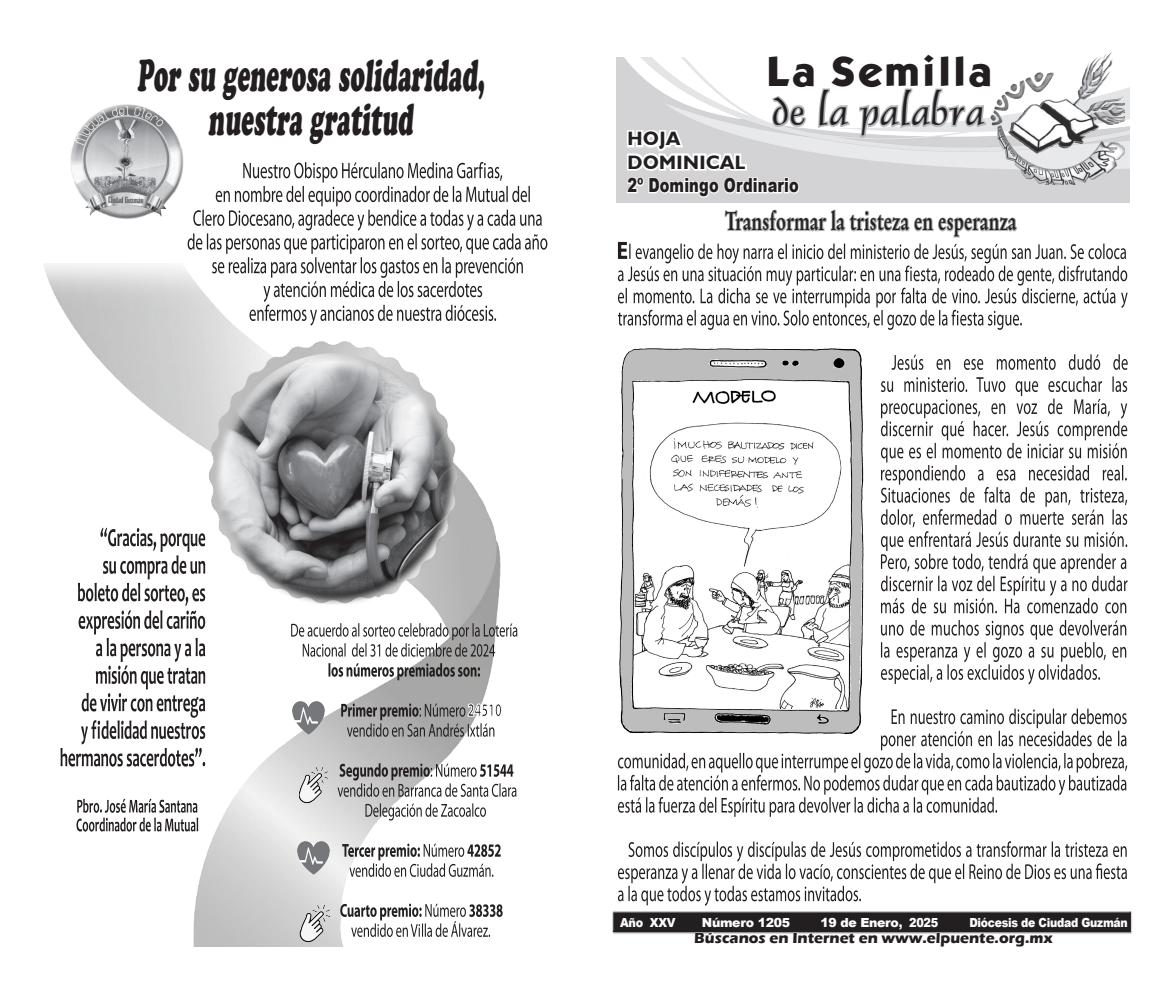
<style>
.page{position:relative;width:1170px;height:993px;background:#fff}
.page>*{position:absolute;margin:0;border:0;box-sizing:border-box;transform-origin:0 0}
._1_TEXTO_PUENTE{font:45px "Cooper Black Std";color:#231f20;scale:.5 1}
._1_TEXTO_PUENTE-2{font:37.75px "Dauphin Plain";letter-spacing:.025em;color:#231f20;scale:1.12 1}
._1_TEXTO_PUENTE-3{font:36.38px "Kabana Bold Plain";letter-spacing:.025em;color:#231f20;scale:1.04 1}
._1_TEXTO_PUENTE-4{font:700 25.38px "Original Garamond BT";letter-spacing:.01em;color:#231f20;scale:.71 1}
.t1{font:900 19.38px "Arial";letter-spacing:.01em;color:#231f20;scale:.75 1}
._1_TEXTO_PUENTE-5{font:700 19.38px "Humanist 521 BT";letter-spacing:.025em;color:#231f20}
._1_TEXTO_PUENTE-6{font:700 15px "Eras ITC";color:#231f20}
.t2{font:900 12.5px "Arial";letter-spacing:-.025em;color:#fff}
.t3{font:900 12.5px "Arial";letter-spacing:-.025em;color:#fff;scale:.87 1}
.t4{font:900 12.5px "Arial";letter-spacing:-.025em;color:#fff;scale:.9 1}
</style>
<div class="page">
<img style="left:44px;top:263px;width:474px;height:683px">
<svg style="left:291px;top:623px;width:226px;height:33px"></svg>
<svg style="left:328px;top:663px;width:152px;height:17px"></svg>
<svg style="left:341px;top:702px;width:161px;height:34px;background:#9c9b9b"></svg>
<svg style="left:337px;top:763px;width:179px;height:33px"></svg>
<svg style="left:365px;top:803px;width:121px;height:17px"></svg>
<svg style="left:342px;top:843px;width:158px;height:33px"></svg>
<svg style="left:340px;top:903px;width:162px;height:33px"></svg>
<svg style="left:891px;top:354px;width:236px;height:16px"></svg>
<svg style="left:880px;top:376px;width:247px;height:237px"></svg>
<svg style="left:880px;top:620px;width:246px;height:64px"></svg>
<svg style="left:618px;top:708px;width:509px;height:108px"></svg>
<svg style="left:618px;top:841px;width:508px;height:64px"></svg>
<img style="left:616px;top:58px;width:513px;height:144px">
<img style="left:612px;top:911px;width:520px;height:22px">
<svg style="left:816px;top:58px;width:169px;height:83px"></svg>
<svg style="left:625px;top:94px;width:183px;height:105px"></svg>
<img style="left:985px;top:52px;width:139px;height:133px">
<svg style="left:694px;top:932px;width:359px;height:2px"></svg>
<svg style="left:618px;top:209px;width:509px;height:121px"></svg>
<img style="left:618px;top:348px;width:248px;height:387px">
<svg style="left:188px;top:162px;width:359px;height:163px"></svg>
<svg style="left:60px;top:527px;width:145px;height:239px"></svg>
<svg style="left:76px;top:798px;width:122px;height:33px"></svg>
<img style="left:299px;top:764px;width:32px;height:40px">
<img style="left:299px;top:902px;width:33px;height:41px">
<img style="left:131px;top:356px;width:387px;height:248px">
<div style="left:204px;top:355px;width:237px;height:186px;background:#fff;opacity:.75"></div>
<div style="left:224px;top:399px;width:241px;height:206px;background:#231f20;opacity:.75"></div>
<img style="left:292px;top:700px;width:33px;height:34px">
<img style="left:296px;top:839px;width:34px;height:35px">
<div style="left:68px;top:102px;width:110px;height:116px;background:#fff;opacity:.75"></div>
<div style="left:72px;top:123px;width:113px;height:98px;background:#231f20;opacity:.5"></div>
<p class="_1_TEXTO_PUENTE" style="left:137px;top:48px;width:706px">Por su generosa solidaridad,</p>
<p class="_1_TEXTO_PUENTE" style="left:208px;top:92px;width:420px">nuestra gratitud</p>
<p class="_1_TEXTO_PUENTE-3" style="left:766px;top:45px;width:218px">La Semilla</p>
<p class="_1_TEXTO_PUENTE-2" style="left:772px;top:89px;width:190px">de la palabra</p>
<p class="_1_TEXTO_PUENTE-5" style="left:627px;top:127px;width:54px">HOJA</p>
<p class="_1_TEXTO_PUENTE-5" style="left:627px;top:150px;width:119px">DOMINICAL</p>
<p class="t1" style="left:627px;top:171px;width:230px">2º Domingo Ordinario</p>
<p class="_1_TEXTO_PUENTE-4" style="left:725px;top:206px;width:411px">Transformar la tristeza en esperanza</p>
<p class="t4" style="left:620px;top:912px;width:63px">Año XXV</p>
<p class="t2" style="left:702px;top:912px;width:90px">Número 1205</p>
<p class="t2" style="left:820px;top:912px;width:119px">19 de Enero, 2025</p>
<p class="t3" style="left:969px;top:912px;width:184px">Diócesis de Ciudad Guzmán</p>
<p class="_1_TEXTO_PUENTE-6" style="left:694px;top:929px;width:360px">Búscanos en Internet en www.elpuente.org.mx</p>
</div>
